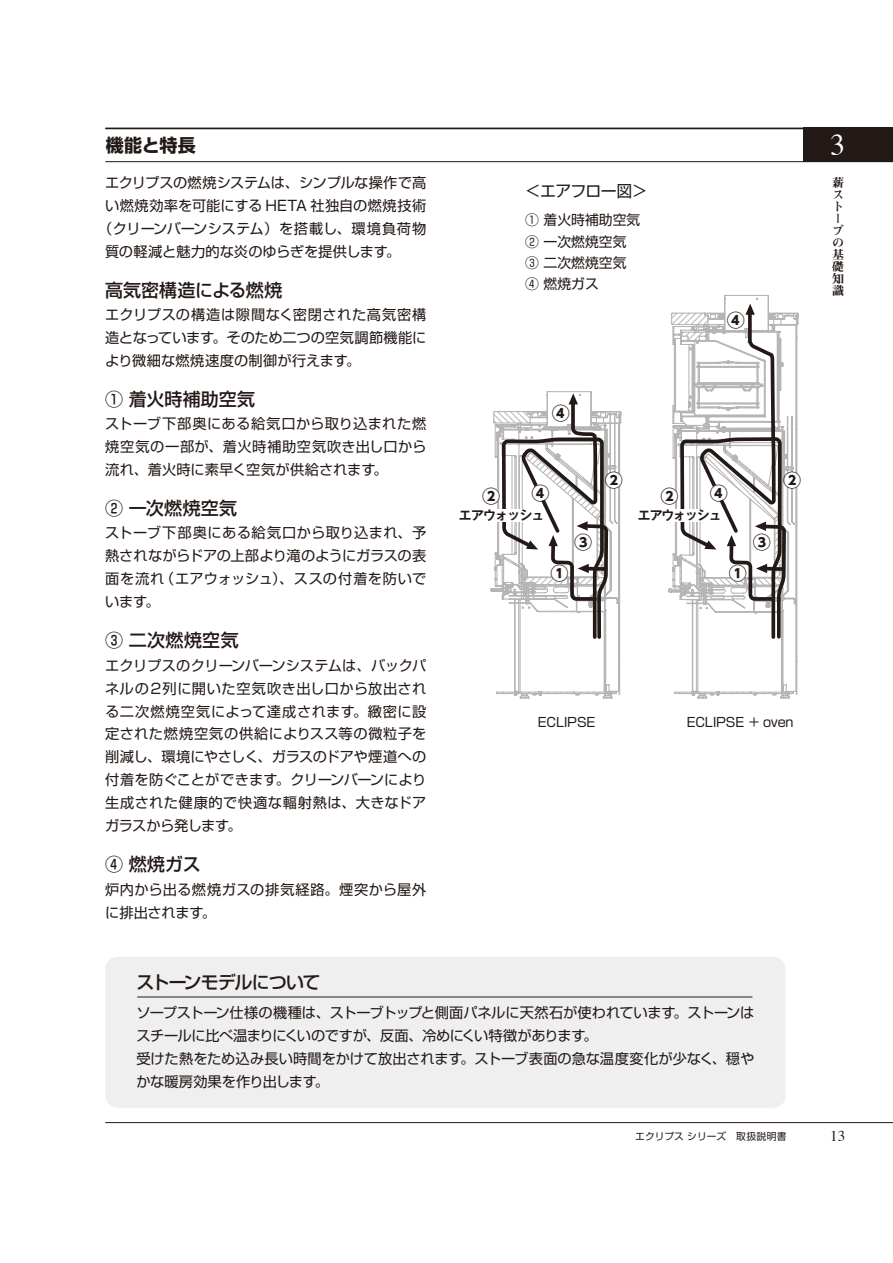
<style>
.page{position:relative;width:893px;height:1263px;background:#fff}
.page>*{position:absolute;margin:0;border:0;box-sizing:border-box;transform-origin:0 0}
.t1{font:30px "Times";color:#fff}
.t2{font:500 18px "Shin Go Pro";color:#231916}
.t3{font:800 18px "UD Shin Go Pr 6 N";color:#231916}
.t4{font:500 18px "Shin Go Pro";letter-spacing:-.055em;color:#231916}
.t5{font:700 18px "Shin Go Pro";color:#231916}
.t6{font:15.9px "Shin Go Pro";letter-spacing:-.045em;color:#231916}
.t7{font:15px "Times";color:#231916}
.t8{font:14.25px/23px "Shin Go Pro";color:#231916;text-align:justify}
.t9{font:14.25px "Shin Go Pro";letter-spacing:-.025em;color:#231916}
.t10{font:13.8px/21.3px "Shin Go Pro";color:#231916}
.t11{font:12.75px "Shin Go Pro";letter-spacing:-.01em;color:#231916}
.t12{font:12.75px "Gothic MB101 De B";letter-spacing:-.06em;color:#231916}
.t13{font:12px/12px "Midashi Min Pro MA31";color:#231916}
.t14{font:9.75px "Shin Go Pro";color:#231916}
</style>
<div class="page">
<hr style="left:105px;top:1122px;width:788px;height:1px;background:#231916">
<div style="left:804px;top:128px;width:89px;height:34px;background:#231916"></div>
<hr style="left:105px;top:161px;width:788px;height:1px;background:#231916">
<hr style="left:105px;top:128px;width:788px;height:1px;background:#231916">
<div style="left:105px;top:957px;width:681px;height:151px;background:#efeff0;border-radius:13px"></div>
<hr style="left:137px;top:997px;width:615px;height:1px;background:#231916">
<svg style="left:668px;top:312px;width:131px;height:387px"></svg>
<svg style="left:678px;top:295px;width:110px;height:404px"></svg>
<div style="left:710px;top:484px;width:17px;height:17px;background:#fff;border-radius:50%"></div>
<div style="left:754px;top:534px;width:16px;height:16px;background:#fff;border-radius:50%"></div>
<div style="left:729px;top:565px;width:17px;height:17px;background:#fff;border-radius:50%"></div>
<div style="left:661px;top:488px;width:17px;height:16px;background:#fff;border-radius:50%"></div>
<div style="left:784px;top:472px;width:17px;height:16px;background:#fff;border-radius:50%"></div>
<div style="left:633px;top:509px;width:88px;height:13px;background:#fff"></div>
<svg style="left:490px;top:391px;width:132px;height:308px"></svg>
<div style="left:532px;top:484px;width:16px;height:17px;background:#fff;border-radius:50%"></div>
<div style="left:575px;top:534px;width:17px;height:16px;background:#fff;border-radius:50%"></div>
<div style="left:551px;top:565px;width:16px;height:17px;background:#fff;border-radius:50%"></div>
<div style="left:483px;top:488px;width:16px;height:16px;background:#fff;border-radius:50%"></div>
<div style="left:606px;top:472px;width:16px;height:16px;background:#fff;border-radius:50%"></div>
<div style="left:454px;top:509px;width:88px;height:13px;background:#fff"></div>
<p class="t5" style="left:106px;top:131px;width:91px">機能と特長</p>
<p class="t9" style="left:105px;top:171px;width:323px">エクリプスの燃焼システムは、シンプルな操作で高</p>
<p class="t8" style="left:105px;top:192px;width:323px">い燃焼効率を可能にする HETA 社独自の燃焼技術</p>
<p class="t8" style="left:98px;top:215px;width:330px">（クリーンバーンシステム）を搭載し、環境負荷物</p>
<p class="t8" style="left:105px;top:238px;width:297px">質の軽減と魅力的な炎のゆらぎを提供します。</p>
<p class="t2" style="left:105px;top:275px;width:179px">高気密構造による燃焼</p>
<p class="t8" style="left:105px;top:301px;width:323px">エクリプスの構造は隙間なく密閉された高気密構造となっています。そのため二つの空気調節機能により微細な燃焼速度の制御が行えます。</p>
<p class="t2" style="left:105px;top:384px;width:151px">① 着火時補助空気</p>
<p class="t8" style="left:105px;top:410px;width:323px">ストーブ下部奥にある給気口から取り込まれた燃焼空気の一部が、着火時補助空気吹き出し口から流れ、着火時に素早く空気が供給されます。</p>
<p class="t2" style="left:105px;top:493px;width:134px">② 一次燃焼空気</p>
<p class="t8" style="left:105px;top:520px;width:323px">ストーブ下部奥にある給気口から取り込まれ、予熱されながらドアの上部より滝のようにガラスの表面を流れ（エアウォッシュ）、ススの付着を防いでいます。</p>
<p class="t2" style="left:105px;top:626px;width:135px">③ 二次燃焼空気</p>
<p class="t8" style="left:105px;top:652px;width:323px">エクリプスのクリーンバーンシステムは、バックパネルの２列に開いた空気吹き出し口から放出される二次燃焼空気によって達成されます。緻密に設定された燃焼空気の供給によりスス等の微粒子を削減し、環境にやさしく、ガラスのドアや煙道への付着を防ぐことができます。クリーンバーンにより生成された健康的で快適な輻射熱は、大きなドアガラスから発します。</p>
<p class="t2" style="left:105px;top:850px;width:97px">④ 燃焼ガス</p>
<p class="t8" style="left:105px;top:876px;width:323px">炉内から出る燃焼ガスの排気経路。煙突から屋外に排出されます。</p>
<p class="t6" style="left:525px;top:178px;width:124px">＜エアフロー図＞</p>
<p class="t10" style="left:525px;top:208px;width:117px">① 着火時補助空気<br>② 一次燃焼空気<br>③ 二次燃焼空気<br>④ 燃焼ガス</p>
<p class="t3" style="left:727px;top:305px;width:20px">④</p>
<p class="t3" style="left:552px;top:399px;width:20px">④</p>
<p class="t3" style="left:482px;top:481px;width:20px">②</p>
<p class="t3" style="left:531px;top:478px;width:20px">④</p>
<p class="t3" style="left:605px;top:465px;width:20px">②</p>
<p class="t3" style="left:660px;top:481px;width:20px">②</p>
<p class="t3" style="left:710px;top:478px;width:20px">④</p>
<p class="t3" style="left:783px;top:465px;width:20px">②</p>
<p class="t12" style="left:459px;top:506px;width:87px">エアウォッシュ</p>
<p class="t12" style="left:638px;top:506px;width:85px">エアウォッシュ</p>
<p class="t3" style="left:574px;top:527px;width:20px">③</p>
<p class="t3" style="left:753px;top:527px;width:20px">③</p>
<p class="t3" style="left:550px;top:559px;width:20px">①</p>
<p class="t3" style="left:729px;top:559px;width:20px">①</p>
<p class="t11" style="left:538px;top:712px;width:59px">ECLIPSE</p>
<p class="t11" style="left:687px;top:712px;width:108px">ECLIPSE ＋ oven</p>
<p class="t4" style="left:136px;top:967px;width:186px">ストーンモデルについて</p>
<p class="t8" style="left:136px;top:999px;width:619px;text-align:left">ソープストーン仕様の機種は、ストーブトップと側面パネルに天然石が使われています。ストーンはスチールに比べ温まりにくいのですが、反面、冷めにくい特徴があります。<br>受けた熱をため込み長い時間をかけて放出されます。ストーブ表面の急な温度変化が少なく、穏やかな暖房効果を作り出します。</p>
<h1 class="t1" style="left:830px;top:117px;width:16px">3</h1>
<p class="t13" style="left:832px;top:175px;width:13px">薪ストーブの基礎知識</p>
<p class="t14" style="left:635px;top:1129px;width:153px">エクリプス シリーズ 取扱説明書</p>
<p class="t7" style="left:830px;top:1122px;width:16px">13</p>
</div>
